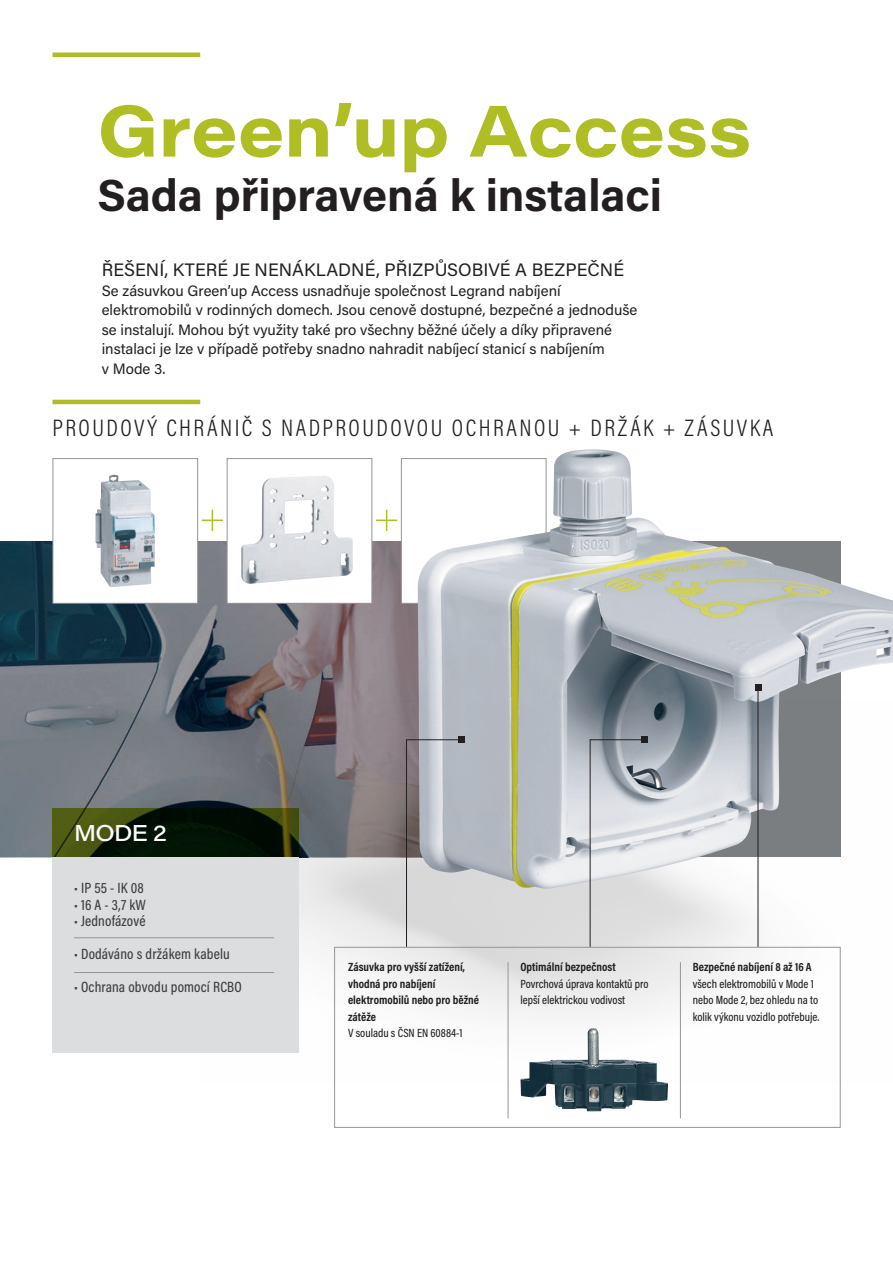
<style>
.page{position:relative;width:893px;height:1263px;background:#fff}
.page>*{position:absolute;margin:0;border:0;box-sizing:border-box;transform-origin:0 0}
.t1{font:700 72px "Acumin Pro Wide";color:#aebe24}
.t2{font:700 45px "Acumin Pro";letter-spacing:-.005em;color:#231f20}
.t3{font:300 24px "Acumin Pro Cond";letter-spacing:.1em;color:#231f20}
.t4{font:500 22.5px "Acumin Pro Wide";color:#fff}
.t5{font:18px "Acumin Pro";color:#231f20}
.t6{font:15px/19.5px "Acumin Pro";color:#231f20}
.t7{font:500 15px "Acumin Pro Cond";letter-spacing:.01em;color:#3e3e3f}
.t8{font:500 12px/16.5px "Acumin Pro Cond";color:#231f20}
.t9{font:700 12px/16.5px "Acumin Pro Cond";color:#231f20}
</style>
<div class="page">
<svg style="left:0;top:541px;width:840px;height:316px;background:#868c91"></svg>
<img style="left:200px;top:701px;width:641px;height:383px">
<img style="left:520px;top:1028px;width:148px;height:83px">
<div style="left:53px;top:459px;width:145px;height:144px;background:#fff"></div>
<img style="left:96px;top:475px;width:59px;height:112px">
<div style="left:53px;top:458px;width:145px;height:146px;border:1px solid #939598"></div>
<div style="left:227px;top:459px;width:145px;height:144px;background:#fff"></div>
<img style="left:241px;top:476px;width:112px;height:108px">
<div style="left:227px;top:458px;width:145px;height:146px;border:1px solid #939598"></div>
<svg style="left:401px;top:458px;width:145px;height:146px"></svg>
<img style="left:452px;top:449px;width:142px;height:99px">
<hr style="left:508px;top:962px;width:1px;height:156px;background:#939598">
<hr style="left:680px;top:962px;width:1px;height:156px;background:#939598">
<hr style="left:53px;top:53px;width:147px;height:4px;background:#aebe24">
<hr style="left:53px;top:400px;width:147px;height:4px;background:#aebe24">
<svg style="left:406px;top:737px;width:58px;height:210px;background:#b9b9be"></svg>
<svg style="left:589px;top:737px;width:59px;height:210px;background:#cbcdd1"></svg>
<hr style="left:758px;top:687px;width:1px;height:260px;background:#231f20">
<svg style="left:755px;top:684px;width:6px;height:6px"></svg>
<div style="left:334px;top:947px;width:507px;height:181px;border:1px solid #939598"></div>
<svg style="left:53px;top:808px;width:246px;height:49px;background:#1a2808"></svg>
<svg style="left:212px;top:510px;width:1px;height:21px"></svg>
<hr style="left:202px;top:519px;width:21px;height:2px;background:#aebe24">
<svg style="left:386px;top:510px;width:1px;height:21px"></svg>
<hr style="left:376px;top:519px;width:21px;height:2px;background:#aebe24">
<div style="left:53px;top:857px;width:246px;height:195px;background:#dcdddf"></div>
<hr style="left:74px;top:937px;width:200px;height:1px;background:#939598">
<hr style="left:74px;top:972px;width:200px;height:1px;background:#939598">
<h1 class="t1" style="left:98px;top:79px;width:655px">Green’up Access</h1>
<h2 class="t2" style="left:98px;top:163px;width:566px">Sada připravená k instalaci</h2>
<p class="t5" style="left:102px;top:258px;width:524px">ŘEŠENÍ, KTERÉ JE NENÁKLADNÉ, PŘIZPŮSOBIVÉ A BEZPEČNÉ</p>
<p class="t6" style="left:102px;top:280px;width:537px">Se zásuvkou Green’up Access usnadňuje společnost Legrand nabíjení elektromobilů v rodinných domech. Jsou cenově dostupné, bezpečné a jednoduše se instalují. Mohou být využity také pro všechny běžné účely a díky připravené instalaci je lze v případě potřeby snadno nahradit nabíjecí stanicí s nabíjením<br>v Mode 3.</p>
<h3 class="t3" style="left:53px;top:412px;width:722px">PROUDOVÝ CHRÁNIČ S NADPROUDOVOU OCHRANOU + DRŽÁK + ZÁSUVKA</h3>
<h3 class="t4" style="left:74px;top:817px;width:94px">MODE 2</h3>
<p class="t7" style="left:74px;top:878px;width:71px">• IP 55 - IK 08</p>
<p class="t7" style="left:74px;top:895px;width:73px">• 16 A - 3,7 kW</p>
<p class="t7" style="left:74px;top:911px;width:73px">• Jednofázové</p>
<p class="t7" style="left:74px;top:944px;width:157px">• Dodáváno s držákem kabelu</p>
<p class="t7" style="left:74px;top:977px;width:169px">• Ochrana obvodu pomocí RCBO</p>
<p class="t9" style="left:348px;top:958px;width:133px">Zásuvka pro vyšší zatížení, vhodná pro nabíjení elektromobilů nebo pro běžné zátěže</p>
<p class="t8" style="left:348px;top:1024px;width:116px">V souladu s ČSN EN 60884-1</p>
<p class="t9" style="left:520px;top:958px;width:97px">Optimální bezpečnost</p>
<p class="t8" style="left:520px;top:975px;width:130px">Povrchová úprava kontaktů pro lepší elektrickou vodivost</p>
<p class="t9" style="left:693px;top:958px;width:121px">Bezpečné nabíjení 8 až 16 A</p>
<p class="t8" style="left:693px;top:975px;width:128px">všech elektromobilů v Mode 1 nebo Mode 2, bez ohledu na to kolik výkonu vozidlo potřebuje.</p>
</div>
